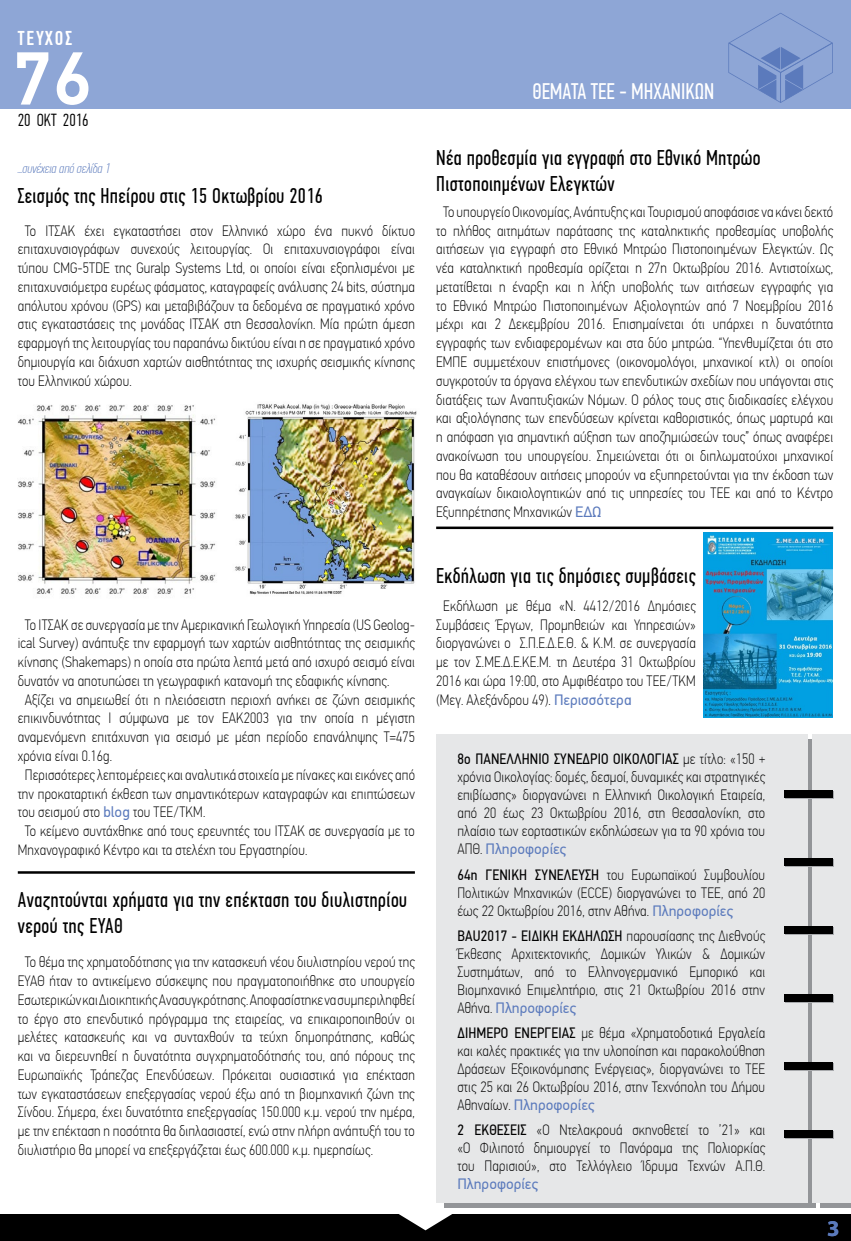
<style>
.page{position:relative;width:851px;height:1241px;background:#fff}
.page>*{position:absolute;margin:0;border:0;box-sizing:border-box;transform-origin:0 0}
.t1{font:500 75px "PF Din Text Pro";color:#fff}
.t2{font:22.5px "PF Din Text Comp Pro";color:#fff}
.t3{font:700 22.5px "Myriad Pro";color:#5b7abc}
.t4{font:21.25px/25.5px "PF Din Text Comp Pro";letter-spacing:.02em;color:#000}
.t5{font:500 20px "PF Din Text Comp Pro";letter-spacing:.1em;color:#fff}
.t6{font:300 17.5px "PF Din Text Comp Pro";color:#000}
.t7{font:100 15px/18.8px "PF Din Text Cond Pro";letter-spacing:.01em;color:#000;text-align:justify}
.t8{font:15px "PF Din Text Pro";color:#5b7abc}
.t9{font:italic 100 13.75px "PF Din Text Comp Pro";letter-spacing:-.005em;color:#5b7abc}
.s1{font-family:"PF Din Text Pro";font-weight:400;color:#5b7abc}
.s2{font-weight:400}
.s3{font-family:"PF Din Text Cond Pro";font-weight:100;color:#000}
</style>
<div class="page">
<div style="left:0;top:0;width:850px;height:108px;background:#8ea6d6"></div>
<div style="left:0;top:1214px;width:850px;height:26px;background:#000"></div>
<svg style="left:728px;top:13px;width:104px;height:90px"></svg>
<svg style="left:399px;top:1214px;width:53px;height:16px"></svg>
<hr style="left:18px;top:871px;width:397px;height:2px;background:#000">
<hr style="left:436px;top:526px;width:397px;height:3px;background:#000">
<div style="left:444px;top:739px;width:371px;height:468px;background:linear-gradient(to right,#939598,#939598)"></div>
<div style="left:436px;top:733px;width:371px;height:469px;background:#e6e7e8"></div>
<div style="left:812px;top:733px;width:38px;height:469px;background:#e6e7e8"></div>
<div style="left:785px;top:790px;width:48px;height:8px;background:#000"></div>
<div style="left:784px;top:789px;width:48px;height:8px;background:#000"></div>
<div style="left:785px;top:858px;width:48px;height:8px;background:#000"></div>
<div style="left:784px;top:857px;width:48px;height:8px;background:#000"></div>
<div style="left:785px;top:926px;width:48px;height:8px;background:#000"></div>
<div style="left:784px;top:925px;width:48px;height:8px;background:#000"></div>
<div style="left:785px;top:994px;width:48px;height:8px;background:#000"></div>
<div style="left:784px;top:993px;width:48px;height:8px;background:#000"></div>
<div style="left:785px;top:1062px;width:48px;height:8px;background:#000"></div>
<div style="left:784px;top:1061px;width:48px;height:8px;background:#000"></div>
<div style="left:785px;top:1130px;width:48px;height:8px;background:#000"></div>
<div style="left:784px;top:1129px;width:48px;height:8px;background:#000"></div>
<img style="left:18px;top:405px;width:198px;height:189px">
<img style="left:235px;top:404px;width:182px;height:191px">
<img style="left:703px;top:532px;width:129px;height:185px">
<h3 class="t5" style="left:18px;top:27px;width:56px">ΤΕΥΧΟΣ</h3>
<h1 class="t1" style="left:13px;top:34px;width:80px">76</h1>
<p class="t6" style="left:18px;top:110px;width:72px">20 ΟΚΤ 2016</p>
<p class="t9" style="left:18px;top:160px;width:94px">...συνέχεια από σελίδα 1</p>
<h3 class="t4" style="left:18px;top:183px;width:307px">Σεισμός της Ηπείρου στις 15 Οκτωβρίου 2016</h3>
<p class="t7" style="left:18px;top:221px;width:398px;text-indent:7px">Το ΙΤΣΑΚ έχει εγκαταστήσει στον Ελληνικό χώρο ένα πυκνό δίκτυο επιταχυνσιογράφων συνεχούς λειτουργίας. Οι επιταχυνσιογράφοι είναι τύπου CMG-5TDE της Guralp Systems Ltd, οι οποίοι είναι εξοπλισμένοι με επιταχυνσιόμετρα ευρέως φάσματος, καταγραφείς ανάλυσης 24 bits, σύστημα απόλυτου χρόνου (GPS) και μεταβιβάζουν τα δεδομένα σε πραγματικό χρόνο στις εγκαταστάσεις της μονάδας ΙΤΣΑΚ στη Θεσσαλονίκη. Μία πρώτη άμεση εφαρμογή της λειτουργίας του παραπάνω δικτύου είναι η σε πραγματικό χρόνο δημιουργία και διάχυση χαρτών αισθητότητας της ισχυρής σεισμικής κίνησης του Ελληνικού χώρου.</p>
<p class="t7" style="left:25px;top:615px;width:391px">Το ΙΤΣΑΚ σε συνεργασία με την Αμερικανική Γεωλογική Υπηρεσία (US Geolog-</p>
<p class="t7" style="left:18px;top:633px;width:398px">ical Survey) ανάπτυξε την εφαρμογή των χαρτών αισθητότητας της σεισμικής</p>
<p class="t7" style="left:18px;top:652px;width:398px">κίνησης (Shakemaps) η οποία στα πρώτα λεπτά μετά από ισχυρό σεισμό είναι</p>
<p class="t7" style="left:18px;top:671px;width:373px">δυνατόν να αποτυπώσει τη γεωγραφική κατανομή της εδαφικής κίνησης.</p>
<p class="t7" style="left:25px;top:690px;width:391px">Αξίζει να σημειωθεί ότι η πλειόσειστη περιοχή ανήκει σε ζώνη σεισμικής</p>
<p class="t7" style="left:18px;top:708px;width:398px">επικινδυνότητας Ι σύμφωνα με τον ΕΑΚ2003 για την οποία η μέγιστη</p>
<p class="t7" style="left:18px;top:727px;width:398px">αναμενόμενη επιτάχυνση για σεισμό με μέση περίοδο επανάληψης Τ=475</p>
<p class="t7" style="left:18px;top:746px;width:96px">χρόνια είναι 0.16g.</p>
<p class="t7" style="left:25px;top:765px;width:391px">Περισσότερες λεπτομέρειες και αναλυτικά στοιχεία με πίνακες και εικόνες από</p>
<p class="t7" style="left:18px;top:783px;width:398px">την προκαταρτική έκθεση των σημαντικότερων καταγραφών και επιπτώσεων</p>
<p class="t7" style="left:18px;top:802px;width:189px">του σεισμού στο <span class="s1">blog</span> του ΤΕΕ/ΤΚΜ.</p>
<p class="t7" style="left:25px;top:821px;width:391px">Το κείμενο συντάχθηκε από τους ερευνητές του ΙΤΣΑΚ σε συνεργασία με το</p>
<p class="t7" style="left:18px;top:840px;width:291px">Μηχανογραφικό Κέντρο και τα στελέχη του Εργαστηρίου.</p>
<h3 class="t4" style="left:18px;top:887px;width:390px">Αναζητούνται χρήματα για την επέκταση του διυλιστηρίου νερού της ΕΥΑΘ</h3>
<p class="t7" style="left:18px;top:952px;width:398px;text-indent:7px">Το θέμα της χρηματοδότησης για την κατασκευή νέου διυλιστηρίου νερού της ΕΥΑΘ ήταν το αντικείμενο σύσκεψης που πραγματοποιήθηκε στο υπουργείο Εσωτερικών και Διοικητικής Ανασυγκρότησης. Αποφασίστηκε να συμπεριληφθεί το έργο στο επενδυτικό πρόγραμμα της εταιρείας, να επικαιροποιηθούν οι μελέτες κατασκευής και να συνταχθούν τα τεύχη δημοπράτησης, καθώς και να διερευνηθεί η δυνατότητα συγχρηματοδότησής του, από πόρους της Ευρωπαϊκής Τράπεζας Επενδύσεων. Πρόκειται ουσιαστικά για επέκταση των εγκαταστάσεων επεξεργασίας νερού έξω από τη βιομηχανική ζώνη της Σίνδου. Σήμερα, έχει δυνατότητα επεξεργασίας 150.000 κ.μ. νερού την ημέρα, με την επέκταση η ποσότητα θα διπλασιαστεί, ενώ στην πλήρη ανάπτυξή του το διυλιστήριο θα μπορεί να επεξεργάζεται έως 600.000 κ.μ. ημερησίως.</p>
<h2 class="t2" style="left:532px;top:78px;width:183px">ΘΕΜΑΤΑ ΤΕΕ - ΜΗΧΑΝΙΚΩΝ</h2>
<h3 class="t4" style="left:436px;top:145px;width:326px">Νέα προθεσμία για εγγραφή στο Εθνικό Μητρώο<br>Πιστοποιημένων Ελεγκτών</h3>
<p class="t7" style="left:436px;top:202px;width:398px;text-indent:7px">Το υπουργείο Οικονομίας, Ανάπτυξης και Τουρισμού αποφάσισε να κάνει δεκτό το πλήθος αιτημάτων παράτασης της καταληκτικής προθεσμίας υποβολής αιτήσεων για εγγραφή στο Εθνικό Μητρώο Πιστοποιημένων Ελεγκτών. Ως νέα καταληκτική προθεσμία ορίζεται η 27η Οκτωβρίου 2016. Αντιστοίχως, μετατίθεται η έναρξη και η λήξη υποβολής των αιτήσεων εγγραφής για το Εθνικό Μητρώο Πιστοποιημένων Αξιολογητών από 7 Νοεμβρίου 2016 μέχρι και 2 Δεκεμβρίου 2016. Επισημαίνεται ότι υπάρχει η δυνατότητα εγγραφής των ενδιαφερομένων και στα δύο μητρώα. “Υπενθυμίζεται ότι στο ΕΜΠΕ συμμετέχουν επιστήμονες (οικονομολόγοι, μηχανικοί κτλ) οι οποίοι συγκροτούν τα όργανα ελέγχου των επενδυτικών σχεδίων που υπάγονται στις διατάξεις των Αναπτυξιακών Νόμων. Ο ρόλος τους στις διαδικασίες ελέγχου και αξιολόγησης των επενδύσεων κρίνεται καθοριστικός, όπως μαρτυρά και η απόφαση για σημαντική αύξηση των αποζημιώσεών τους” όπως αναφέρει ανακοίνωση του υπουργείου. Σημειώνεται ότι οι διπλωματούχοι μηχανικοί που θα καταθέσουν αιτήσεις μπορούν να εξυπηρετούνται για την έκδοση των αναγκαίων δικαιολογητικών από τις υπηρεσίες του ΤΕΕ και από το Κέντρο Εξυπηρέτησης Μηχανικών <span class="s1">ΕΔΩ</span></p>
<h3 class="t4" style="left:436px;top:563px;width:261px">Εκδήλωση για τις δημόσιες συμβάσεις</h3>
<p class="t7" style="left:436px;top:596px;width:261px;text-indent:7px">Εκδήλωση με θέμα «Ν. 4412/2016 Δημόσιες Συμβάσεις Έργων, Προμηθειών και Υπηρεσιών» διοργανώνει ο Σ.Π.Ε.Δ.Ε.Θ. &amp; Κ.Μ. σε συνεργασία με τον Σ.ΜΕ.Δ.Ε.ΚΕ.Μ. τη Δευτέρα 31 Οκτωβρίου 2016 και ώρα 19:00, στο Αμφιθέατρο του ΤΕΕ/ΤΚΜ (Μεγ. Αλεξάνδρου 49). <span class="s1">Περισσότερα</span></p>
<p class="t7" style="left:457px;top:750px;width:309px;line-height:18px"><span class="s2">8ο ΠΑΝΕΛΛΗΝΙΟ ΣΥΝΕΔΡΙΟ ΟΙΚΟΛΟΓΙΑΣ</span> με τίτλο: «150 + χρόνια Οικολογίας: δομές, δεσμοί, δυναμικές και στρατηγικές επιβίωσης» διοργανώνει η Ελληνική Οικολογική Εταιρεία, από 20 έως 23 Οκτωβρίου 2016, στη Θεσσαλονίκη, στο πλαίσιο των εορταστικών εκδηλώσεων για τα 90 χρόνια του</p>
<p class="t8" style="left:457px;top:840px;width:110px"><span class="s3">ΑΠΘ.</span> Πληροφορίες</p>
<p class="t7" style="left:457px;top:865px;width:309px;line-height:18px"><span class="s2">64η ΓΕΝΙΚΗ ΣΥΝΕΛΕΥΣΗ</span> του Ευρωπαϊκού Συμβουλίου Πολιτικών Μηχανικών (ECCE) διοργανώνει το ΤΕΕ, από 20 έως 22 Οκτωβρίου 2016, στην Αθήνα. <span class="s1">Πληροφορίες</span></p>
<p class="t7" style="left:457px;top:926px;width:309px;line-height:18px"><span class="s2">BAU2017 - ΕΙΔΙΚΗ ΕΚΔΗΛΩΣΗ</span> παρουσίασης της Διεθνούς Έκθεσης Αρχιτεκτονικής, Δομικών Υλικών &amp; Δομικών Συστημάτων, από το Ελληνογερμανικό Εμπορικό και Βιομηχανικό Επιμελητήριο, στις 21 Οκτωβρίου 2016 στην</p>
<p class="t8" style="left:457px;top:998px;width:120px"><span class="s3">Αθήνα.</span> Πληροφορίες</p>
<p class="t7" style="left:457px;top:1023px;width:309px;line-height:18px"><span class="s2">ΔΙΗΜΕΡΟ ΕΝΕΡΓΕΙΑΣ</span> με θέμα «Χρηματοδοτικά Εργαλεία και καλές πρακτικές για την υλοποίηση και παρακολούθηση Δράσεων Εξοικονόμησης Ενέργειας», διοργανώνει το ΤΕΕ στις 25 και 26 Οκτωβρίου 2016, στην Τεχνόπολη του Δήμου</p>
<p class="t8" style="left:457px;top:1095px;width:138px"><span class="s3">Αθηναίων.</span> Πληροφορίες</p>
<p class="t7" style="left:457px;top:1120px;width:309px;line-height:18px"><span class="s2">2 ΕΚΘΕΣΕΙΣ</span> «Ο Ντελακρουά σκηνοθετεί το ’21» και «Ο Φιλιποτό δημιουργεί το Πανόραμα της Πολιορκίας του Παρισιού», στο Τελλόγλειο Ίδρυμα Τεχνών Α.Π.Θ.</p>
<p class="t8" style="left:457px;top:1174px;width:82px">Πληροφορίες</p>
<h2 class="t3" style="left:826px;top:1213px;width:14px">3</h2>
</div>
